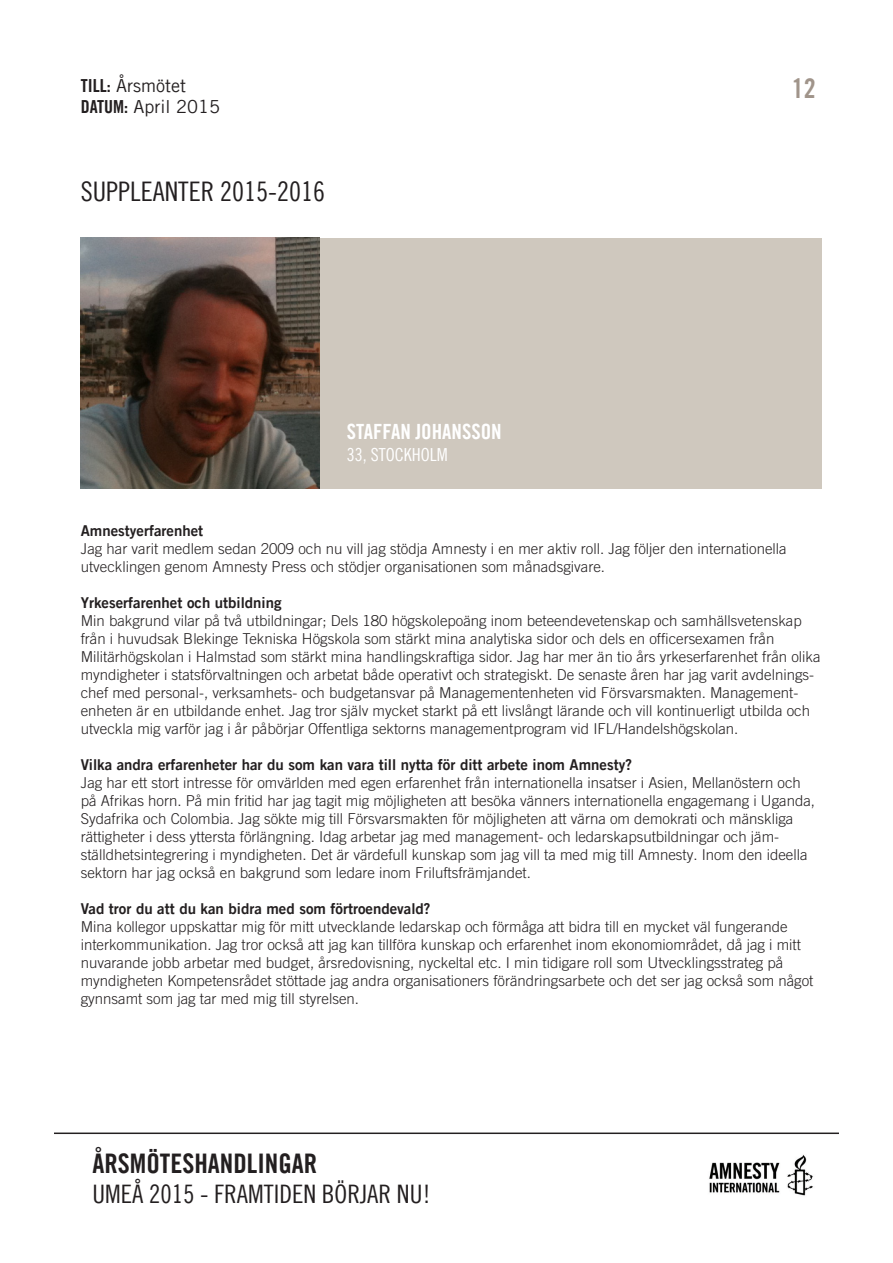
<style>
.page{position:relative;width:893px;height:1263px;background:#fff}
.page>*{position:absolute;margin:0;border:0;box-sizing:border-box;transform-origin:0 0}
.t1{font:27px "Amnesty Trade Gothic Cn 18";color:#231f20}
.t2{font:27px "Amnesty Trade Gothic Bd Cn 20";color:#231f20}
.t3{font:27px "Amnesty Trade Gothic Bd Cn 20";color:#a0948a}
.t4{font:25.5px "Amnesty Trade Gothic Cn 18";color:#231f20}
.t5{font:21px "Amnesty Trade Gothic Bd Cn 20";color:#fff}
.t6{font:18px/21.6px "Amnesty Trade Gothic";color:#231f20}
.t7{font:18px "Amnesty Trade Gothic Cn 18";color:#fff}
.t8{font:300 15px/18px "Amnesty Trade Gothic";color:#231f20}
.t9{font:15px "Amnesty Trade Gothic Bd 2";color:#231f20}
.s1{font-family:"Amnesty Trade Gothic Bd Cn 20"}
</style>
<div class="page">
<hr style="left:54px;top:1132px;width:785px;height:2px;background:#231f20">
<img style="left:709px;top:1154px;width:104px;height:42px">
<div style="left:81px;top:238px;width:741px;height:251px;background:#cfc8be"></div>
<img style="left:81px;top:238px;width:239px;height:251px">
<p class="t6" style="left:81px;top:74px;width:141px"><span class="s1">TILL:</span> Årsmötet<br><span class="s1">DATUM:</span> April 2015</p>
<p class="t1" style="left:81px;top:175px;width:246px">SUPPLEANTER 2015-2016</p>
<p class="t5" style="left:347px;top:419px;width:156px">STAFFAN JOHANSSON</p>
<p class="t7" style="left:347px;top:444px;width:102px">33, STOCKHOLM</p>
<p class="t3" style="left:792px;top:72px;width:25px">12</p>
<p class="t9" style="left:81px;top:521px;width:124px">Amnestyerfarenhet</p>
<p class="t8" style="left:81px;top:539px;width:707px">Jag har varit medlem sedan 2009 och nu vill jag stödja Amnesty i en mer aktiv roll. Jag följer den internationella utvecklingen genom Amnesty Press och stödjer organisationen som månadsgivare.</p>
<p class="t9" style="left:81px;top:593px;width:202px">Yrkeserfarenhet och utbildning</p>
<p class="t8" style="left:81px;top:611px;width:722px">Min bakgrund vilar på två utbildningar; Dels 180 högskolepoäng inom beteendevetenskap och samhällsvetenskap från i huvudsak Blekinge Tekniska Högskola som stärkt mina analytiska sidor och dels en officersexamen från</p>
<p class="t8" style="left:81px;top:647px;width:741px">Militärhögskolan i Halmstad som stärkt mina handlingskraftiga sidor. Jag har mer än tio års yrkeserfarenhet från olika myndigheter i statsförvaltningen och arbetat både operativt och strategiskt. De senaste åren har jag varit avdelnings&shy;chef med personal-, verksamhets- och budgetansvar på Managementenheten vid Försvarsmakten. Management&shy;enheten är en utbildande enhet. Jag tror själv mycket starkt på ett livslångt lärande och vill kontinuerligt utbilda och utveckla mig varför jag i år påbörjar Offentliga sektorns managementprogram vid IFL/Handelshögskolan.</p>
<p class="t9" style="left:81px;top:755px;width:553px">Vilka andra erfarenheter har du som kan vara till nytta för ditt arbete inom Amnesty?</p>
<p class="t8" style="left:81px;top:773px;width:736px">Jag har ett stort intresse för omvärlden med egen erfarenhet från internationella insatser i Asien, Mellanöstern och på Afrikas horn. På min fritid har jag tagit mig möjligheten att besöka vänners internationella engagemang i Uganda, Sydafrika och Colombia. Jag sökte mig till Försvarsmakten för möjligheten att värna om demokrati och mänskliga rättigheter i dess yttersta förlängning. Idag arbetar jag med management- och ledarskapsutbildningar och jäm&shy;ställdhetsintegrering i myndigheten. Det är värdefull kunskap som jag vill ta med mig till Amnesty. Inom den ideella sektorn har jag också en bakgrund som ledare inom Friluftsfrämjandet.</p>
<p class="t9" style="left:81px;top:899px;width:351px">Vad tror du att du kan bidra med som förtroendevald?</p>
<p class="t8" style="left:81px;top:917px;width:734px">Mina kollegor uppskattar mig för mitt utvecklande ledarskap och förmåga att bidra till en mycket väl fungerande interkommunikation. Jag tror också att jag kan tillföra kunskap och erfarenhet inom ekonomiområdet, då jag i mitt nuvarande jobb arbetar med budget, årsredovisning, nyckeltal etc. I min tidigare roll som Utvecklingsstrateg på myndigheten Kompetensrådet stöttade jag andra organisationers förändringsarbete och det ser jag också som något gynnsamt som jag tar med mig till styrelsen.</p>
<h1 class="t2" style="left:92px;top:1147px;width:226px">ÅRSMÖTESHANDLINGAR</h1>
<h2 class="t4" style="left:92px;top:1179px;width:340px">UMEÅ 2015 - FRAMTIDEN BÖRJAR NU!</h2>
</div>
